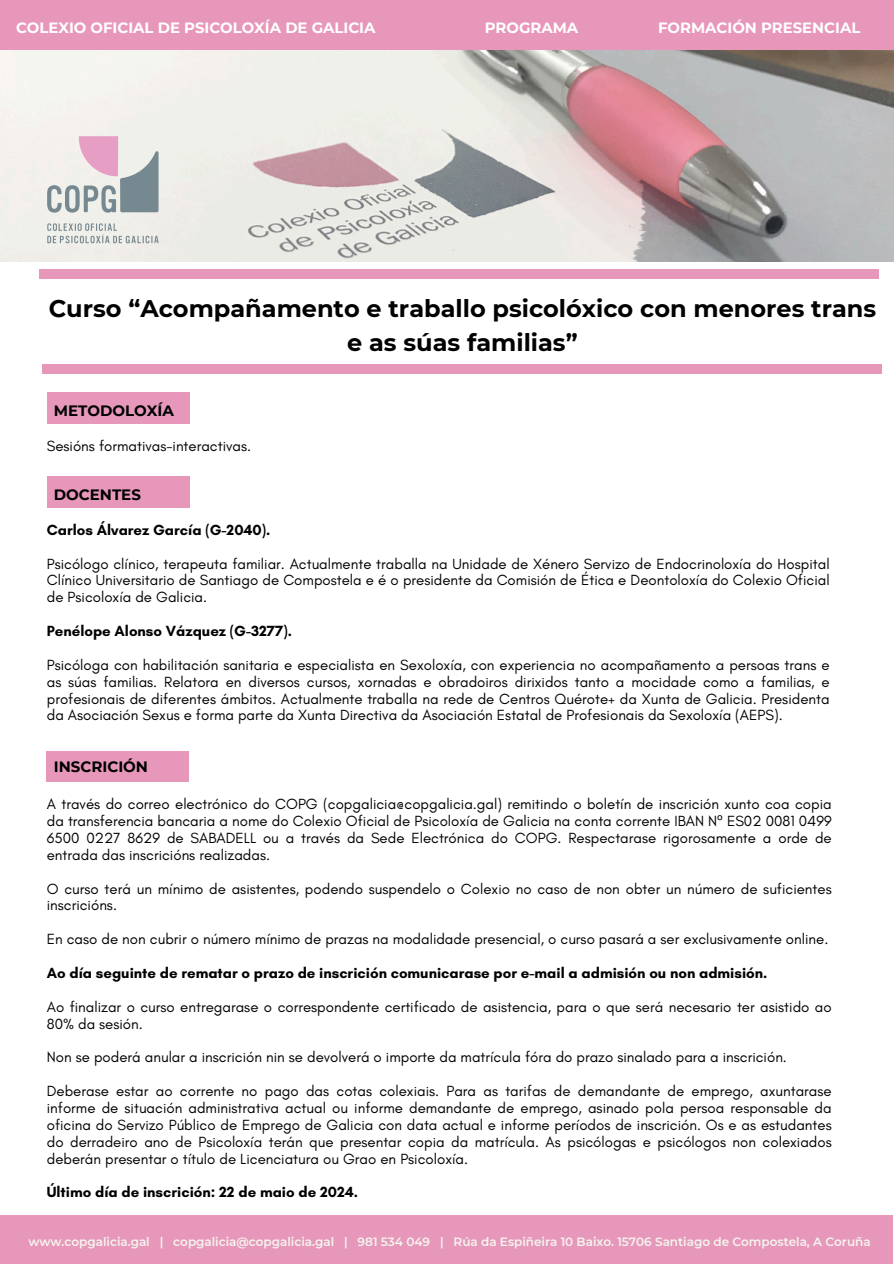
<style>
.page{position:relative;width:894px;height:1264px;background:#fff}
.page>*{position:absolute;margin:0;border:0;box-sizing:border-box;transform-origin:0 0}
.t1{font:700 24px/33.8px "Montserrat";color:#000;text-align:center}
.t2{font:15px/16.8px "Glacial Indifference";color:#000;text-align:justify}
.t3{font:700 15px "Glacial Indifference";color:#000}
.t4{font:700 15px "Montserrat";color:#000}
.t5{font:700 14.85px "Montserrat";color:#fff}
.t6{font:600 12px "Montserrat";color:#f4f5ef}
.s1{font-family:"Noto Sans"}
</style>
<div class="page">
<div style="left:43px;top:364px;width:838px;height:10px;background:#e798ba"></div>
<img style="left:0;top:50px;width:893px;height:212px">
<div style="left:39px;top:269px;width:839px;height:10px;background:#e798ba"></div>
<div style="left:0;top:0;width:893px;height:50px;background:#e798ba"></div>
<div style="left:0;top:1215px;width:892px;height:48px;background:#e798ba"></div>
<svg style="left:47px;top:136px;width:111px;height:77px;background:#cbc5ca"></svg>
<svg style="left:47px;top:223px;width:111px;height:20px;background:#d4d7d5"></svg>
<div style="left:47px;top:392px;width:142px;height:31px;background:#e798ba"></div>
<div style="left:47px;top:477px;width:142px;height:30px;background:#e798ba"></div>
<div style="left:47px;top:751px;width:142px;height:31px;background:#e798ba"></div>
<p class="t5" style="left:16px;top:18px;width:361px">COLEXIO OFICIAL DE PSICOLOXÍA DE GALICIA</p>
<p class="t5" style="left:484px;top:18px;width:95px">PROGRAMA</p>
<p class="t5" style="left:658px;top:18px;width:204px">FORMACIÓN PRESENCIAL</p>
<h1 class="t1" style="left:49px;top:291px;width:828px">Curso “Acompañamento e traballo psicolóxico con menores trans e as súas familias”</h1>
<h2 class="t4" style="left:54px;top:401px;width:122px">METODOLOXÍA</h2>
<h4 class="t2" style="left:47px;top:437px;width:206px">Sesións formativas-interactivas.</h4>
<h2 class="t4" style="left:54px;top:485px;width:89px">DOCENTES</h2>
<h3 class="t3" style="left:47px;top:520px;width:225px">Carlos Álvarez García (G-2040).</h3>
<h4 class="t2" style="left:47px;top:555px;width:784px">Psicólogo clínico, terapeuta familiar. Actualmente traballa na Unidade de Xénero Servizo de Endocrinoloxía do Hospital Clínico Universitario de Santiago de Compostela e é o presidente da Comisión de Ética e Deontoloxía do Colexio Oficial de Psicoloxía de Galicia.</h4>
<h3 class="t3" style="left:47px;top:621px;width:246px">Penélope Alonso Vázquez (G-3277).</h3>
<h4 class="t2" style="left:47px;top:656px;width:784px">Psicóloga con habilitación sanitaria e especialista en Sexoloxía, con experiencia no acompañamento a persoas trans e as súas familias. Relatora en diversos cursos, xornadas e obradoiros dirixidos tanto a mocidade como a familias, e profesionais de diferentes ámbitos. Actualmente traballa na rede de Centros Quérote+ da Xunta de Galicia. Presidenta da Asociación Sexus e forma parte da Xunta Directiva da Asociación Estatal de Profesionais da Sexoloxía (AEPS).</h4>
<h2 class="t4" style="left:54px;top:757px;width:96px">INSCRICIÓN</h2>
<h4 class="t2" style="left:47px;top:795px;width:786px">A través do correo electrónico do COPG (copgalicia@copgalicia.gal) remitindo o boletín de inscrición xunto coa copia da transferencia bancaria a nome do Colexio Oficial de Psicoloxía de Galicia na conta corrente IBAN N<span class="s1">º</span> ES02 0081 0499<br>6500 0227 8629 de SABADELL ou a través da Sede Electrónica do COPG. Respectarase rigorosamente a orde de entrada das inscricións realizadas.</h4>
<h4 class="t2" style="left:47px;top:879px;width:786px">O curso terá un mínimo de asistentes, podendo suspendelo o Colexio no caso de non obter un número de suficientes inscricións.</h4>
<h4 class="t2" style="left:47px;top:930px;width:782px">En caso de non cubrir o número mínimo de prazas na modalidade presencial, o curso pasará a ser exclusivamente online.</h4>
<h3 class="t3" style="left:47px;top:963px;width:722px">Ao día seguinte de rematar o prazo de inscrición comunicarase por e-mail a admisión ou non admisión.</h3>
<h4 class="t2" style="left:47px;top:998px;width:786px">Ao finalizar o curso entregarase o correspondente certificado de asistencia, para o que será necesario ter asistido ao<br>80% da sesión.</h4>
<h4 class="t2" style="left:47px;top:1048px;width:741px">Non se poderá anular a inscrición nin se devolverá o importe da matrícula fóra do prazo sinalado para a inscrición.</h4>
<h4 class="t2" style="left:47px;top:1082px;width:786px">Deberase estar ao corrente no pago das cotas colexiais. Para as tarifas de demandante de emprego, axuntarase informe de situación administrativa actual ou informe demandante de emprego, asinado pola persoa responsable da oficina do Servizo Público de Emprego de Galicia con data actual e informe períodos de inscrición. Os e as estudantes do derradeiro ano de Psicoloxía terán que presentar copia da matrícula. As psicólogas e psicólogos non colexiados deberán presentar o título de Licenciatura ou Grao en Psicoloxía.</h4>
<h3 class="t3" style="left:47px;top:1183px;width:313px">Último día de inscrición: 22 de maio de 2024.</h3>
<p class="t6" style="left:29px;top:1234px;width:843px">www.copgalicia.gal | copgalicia@copgalicia.gal | 981 534 049 | Rúa da Espiñeira 10 Baixo. 15706 Santiago de Compostela, A Coruña</p>
</div>
